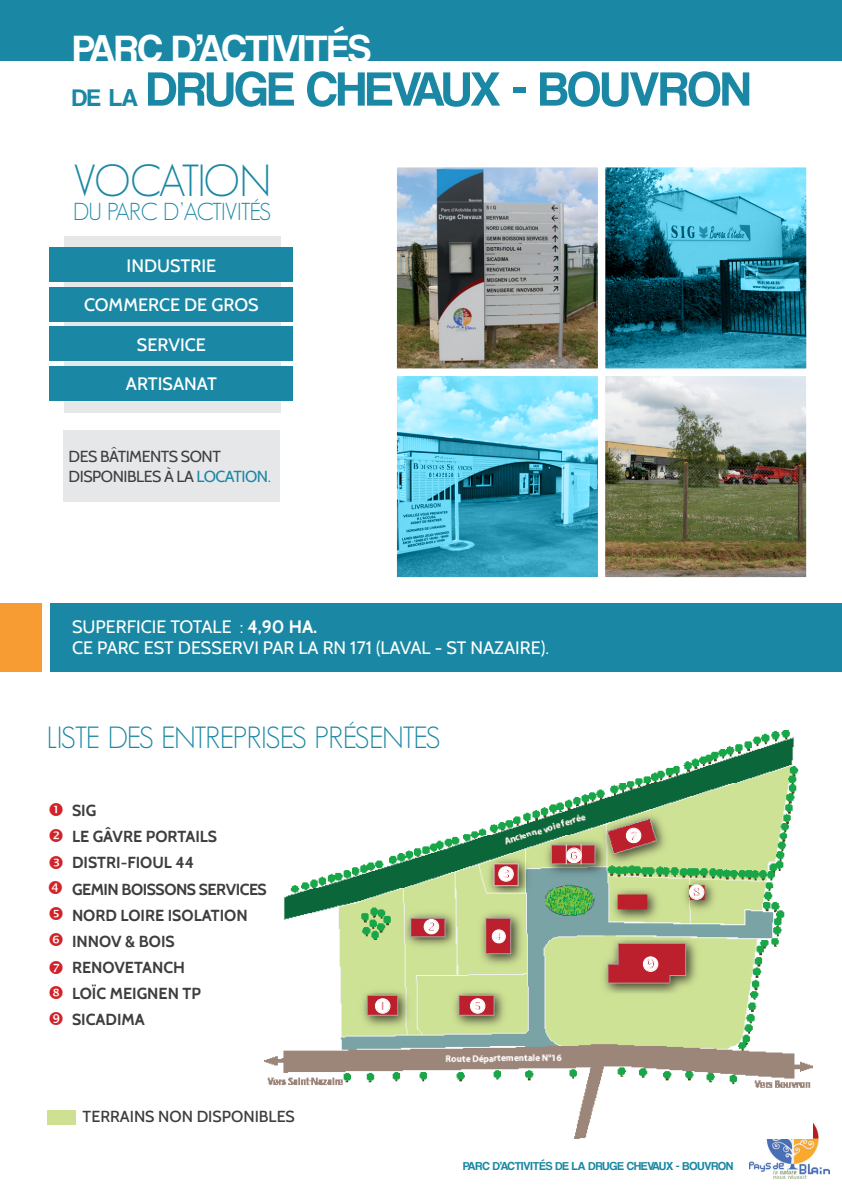
<style>
.page{position:relative;width:842px;height:1191px;background:#fff}
.page>*{position:absolute;margin:0;border:0;box-sizing:border-box;transform-origin:0 0}
.t1{font:50px "Coolvetica Rg";color:#1a88a4}
.t2{font:300 44px "Geosans";letter-spacing:-.055em;color:#1a88a4}
.t3{font:40px "Coolvetica Rg";color:#fff}
.t4{font:300 30px "Geosans";letter-spacing:-.05em;color:#1a88a4}
.t5{font:300 24px "Geosans";letter-spacing:-.055em;color:#1a88a4}
.t6{font:18px "Cabin";color:#fff}
.t7{font:500 18px "Cabin";color:#fff}
.t8{font:700 16px "Cabin";color:#3e3e3f}
.t9{font:16px/19.2px "Cabin";letter-spacing:-.03em;color:#3e3e3f}
.t10{font:500 16px "Cabin";color:#3e3e3f}
.t11{font:700 16px "Cabin";letter-spacing:-.03em;color:#3e3e3f}
.t12{font:12px "Coolvetica Rg";color:#1a88a4}
.s1{font-size:25.2px}
.s2{color:#1a88a4}
.s3{font-weight:700}
</style>
<div class="page">
<div style="left:0;top:0;width:842px;height:60px;background:#1a88a4"></div>
<img style="left:750px;top:1122px;width:79px;height:56px">
<img style="left:264px;top:730px;width:548px;height:408px">
<div style="left:64px;top:236px;width:217px;height:176px;background:#e6e7e9"></div>
<div style="left:49px;top:248px;width:244px;height:34px;background:#1a88a4"></div>
<div style="left:49px;top:327px;width:244px;height:34px;background:#1a88a4"></div>
<div style="left:49px;top:366px;width:244px;height:34px;background:#1a88a4"></div>
<div style="left:50px;top:603px;width:792px;height:68px;background:#1a88a4"></div>
<div style="left:0;top:603px;width:41px;height:68px;background:#f69c32"></div>
<img style="left:606px;top:377px;width:199px;height:199px">
<div style="left:599px;top:370px;width:213px;height:213px;border:6px solid #fff"></div>
<img style="left:398px;top:168px;width:199px;height:199px">
<div style="left:391px;top:161px;width:213px;height:213px;border:6px solid #fff"></div>
<svg style="left:599px;top:161px;width:213px;height:213px;background:#4791a4"></svg>
<div style="left:63px;top:430px;width:217px;height:72px;background:#e6e7e9"></div>
<div style="left:49px;top:287px;width:244px;height:34px;background:#1a88a4"></div>
<div style="left:47px;top:1109px;width:29px;height:15px;background:#cee192"></div>
<svg style="left:391px;top:370px;width:213px;height:213px;background:#6cc0d6"></svg>
<svg style="left:374px;top:997px;width:17px;height:17px"></svg>
<svg style="left:423px;top:918px;width:17px;height:17px"></svg>
<svg style="left:498px;top:865px;width:16px;height:17px"></svg>
<svg style="left:491px;top:929px;width:15px;height:15px"></svg>
<svg style="left:469px;top:997px;width:17px;height:17px"></svg>
<svg style="left:566px;top:847px;width:16px;height:16px"></svg>
<svg style="left:625px;top:827px;width:17px;height:16px"></svg>
<svg style="left:688px;top:884px;width:17px;height:16px"></svg>
<svg style="left:642px;top:956px;width:17px;height:16px"></svg>
<p class="t3" style="left:73px;top:25px;width:299px">PARC D’ACTIVITÉS</p>
<p class="t1" style="left:72px;top:60px;width:680px"><span class="s1">de la</span> DRUGE CHEVAUX - BOUVRON</p>
<p class="t2" style="left:73px;top:157px;width:199px">VOCATION</p>
<p class="t5" style="left:73px;top:199px;width:199px">DU PARC D’ACTIVITÉS</p>
<p class="t7" style="left:127px;top:254px;width:91px">INDUSTRIE</p>
<p class="t7" style="left:84px;top:294px;width:176px">COMMERCE DE GROS</p>
<p class="t7" style="left:137px;top:333px;width:71px">SERVICE</p>
<p class="t7" style="left:126px;top:373px;width:92px">ARTISANAT</p>
<p class="t9" style="left:69px;top:447px;width:204px">DES BÂTIMENTS SONT<br>DISPONIBLES À LA <span class="s2">LOCATION.</span></p>
<p class="t6" style="left:72px;top:615px;width:247px">SUPERFICIE TOTALE : <span class="s3">4,90 HA.</span></p>
<p class="t6" style="left:72px;top:637px;width:479px">CE PARC EST DESSERVI PAR LA RN 171 (LAVAL - ST NAZAIRE).</p>
<p class="t4" style="left:47px;top:721px;width:395px">LISTE DES ENTREPRISES PRÉSENTES</p>
<p class="t8" style="left:72px;top:801px;width:26px">SIG</p>
<p class="t8" style="left:72px;top:827px;width:147px">LE GÂVRE PORTAILS</p>
<p class="t8" style="left:72px;top:853px;width:124px">DISTRI-FIOUL 44</p>
<p class="t11" style="left:72px;top:879px;width:196px">GEMIN BOISSONS SERVICES</p>
<p class="t8" style="left:72px;top:905px;width:177px">NORD LOIRE ISOLATION</p>
<p class="t8" style="left:72px;top:931px;width:104px">INNOV &amp; BOIS</p>
<p class="t8" style="left:72px;top:957px;width:114px">RENOVETANCH</p>
<p class="t8" style="left:72px;top:983px;width:130px">LOÏC MEIGNEN TP</p>
<p class="t8" style="left:72px;top:1009px;width:74px">SICADIMA</p>
<p class="t10" style="left:83px;top:1106px;width:214px">TERRAINS NON DISPONIBLES</p>
<p class="t12" style="left:463px;top:1158px;width:272px">PARC D’ACTIVITÉS DE LA DRUGE CHEVAUX - BOUVRON</p>
</div>
